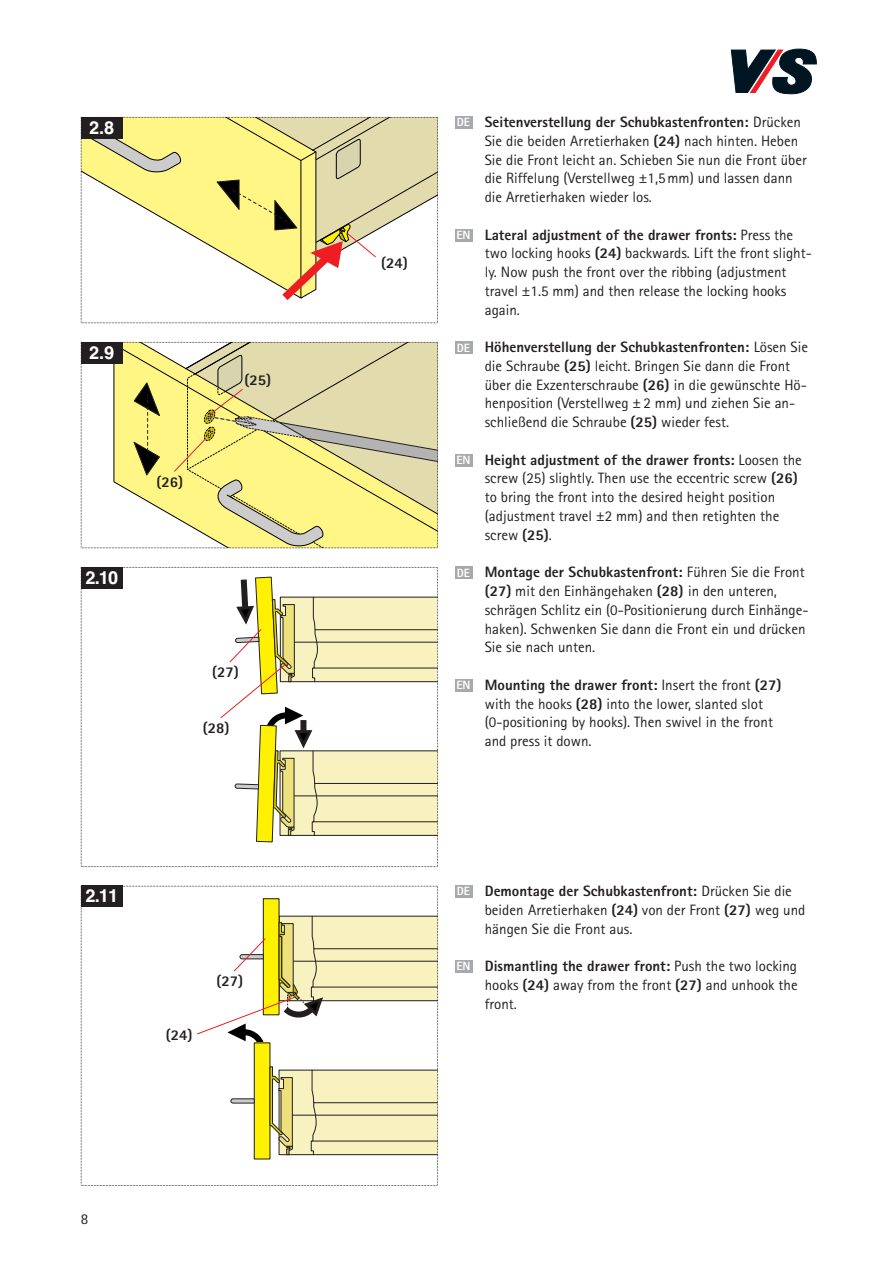
<style>
.page{position:relative;width:893px;height:1263px;background:#fff}
.page>*{position:absolute;margin:0;border:0;box-sizing:border-box;transform-origin:0 0}
.t1{font:700 18px "Schulbuch Nord Pro";color:#fff}
.t2{font:15px/18.8px "Rotis Sans Serif Pro";color:#231f20}
.t3{font:800 15px "Rotis Sans Serif Pro";color:#231f20}
.t4{font:800 12px "Rotis Sans Serif Pro";color:#fff}
.s1{font-weight:800}
</style>
<div class="page">
<svg style="left:731px;top:49px;width:85px;height:45px"></svg>
<div style="left:455px;top:116px;width:17px;height:13px;background:#a8a9ad"></div>
<div style="left:455px;top:229px;width:17px;height:12px;background:#a8a9ad"></div>
<div style="left:455px;top:341px;width:17px;height:13px;background:#a8a9ad"></div>
<div style="left:455px;top:454px;width:17px;height:12px;background:#a8a9ad"></div>
<div style="left:455px;top:566px;width:17px;height:13px;background:#a8a9ad"></div>
<div style="left:455px;top:679px;width:17px;height:12px;background:#a8a9ad"></div>
<div style="left:455px;top:885px;width:17px;height:12px;background:#a8a9ad"></div>
<div style="left:455px;top:960px;width:17px;height:12px;background:#a8a9ad"></div>
<svg style="left:81px;top:117px;width:357px;height:206px"></svg>
<svg style="left:81px;top:342px;width:357px;height:206px;background:#e4de9e"></svg>
<svg style="left:81px;top:567px;width:357px;height:300px"></svg>
<svg style="left:81px;top:886px;width:357px;height:300px"></svg>
<p class="t1" style="left:89px;top:120px;width:27px">2.8</p>
<p class="t1" style="left:89px;top:345px;width:27px">2.9</p>
<p class="t1" style="left:85px;top:570px;width:34px">2.10</p>
<p class="t3" style="left:157px;top:476px;width:28px">(26)</p>
<p class="t3" style="left:244px;top:375px;width:28px">(25)</p>
<p class="t3" style="left:212px;top:667px;width:28px">(27)</p>
<p class="t3" style="left:203px;top:723px;width:28px">(28)</p>
<p class="t3" style="left:381px;top:258px;width:28px">(24)</p>
<p class="t4" style="left:457px;top:118px;width:15px">DE</p>
<p class="t4" style="left:456px;top:231px;width:16px">EN</p>
<p class="t4" style="left:457px;top:343px;width:15px">DE</p>
<p class="t4" style="left:456px;top:456px;width:16px">EN</p>
<p class="t4" style="left:457px;top:568px;width:15px">DE</p>
<p class="t4" style="left:456px;top:681px;width:16px">EN</p>
<p class="t2" style="left:485px;top:114px;width:324px"><span class="s1">Seitenverstellung der Schubkastenfronten:</span> Drücken Sie die beiden Arretierhaken <span class="s1">(24)</span> nach hinten. Heben Sie die Front leicht an. Schieben Sie nun die Front über die Riffelung (Verstellweg ±1,5 mm) und lassen dann die Arretierhaken wieder los.</p>
<p class="t2" style="left:485px;top:227px;width:329px"><span class="s1">Lateral adjustment of the drawer fronts:</span> Press the two locking hooks <span class="s1">(24)</span> backwards. Lift the front slight&shy;ly. Now push the front over the ribbing (adjustment travel ±1.5 mm) and then release the locking hooks again.</p>
<p class="t2" style="left:485px;top:339px;width:325px"><span class="s1">Höhenverstellung der Schubkastenfronten:</span> Lösen Sie die Schraube <span class="s1">(25)</span> leicht. Bringen Sie dann die Front über die Exzenterschraube <span class="s1">(26)</span> in die gewünschte Hö&shy;henposition (Verstellweg ±2 mm) und ziehen Sie an&shy;schließend die Schraube <span class="s1">(25)</span> wieder fest.</p>
<p class="t2" style="left:485px;top:452px;width:319px"><span class="s1">Height adjustment of the drawer fronts:</span> Loosen the screw (25) slightly. Then use the eccentric screw <span class="s1">(26) </span>to bring the front into the desired height position (adjustment travel ±2 mm) and then retighten the screw <span class="s1">(25)</span>.</p>
<p class="t2" style="left:485px;top:564px;width:325px"><span class="s1">Montage der Schubkastenfront:</span> Führen Sie die Front <span class="s1">(27)</span> mit den Einhängehaken <span class="s1">(28)</span> in den unteren, schrägen Schlitz ein (0-Positionierung durch Einhänge&shy;haken). Schwenken Sie dann die Front ein und drücken Sie sie nach unten.</p>
<p class="t2" style="left:485px;top:677px;width:298px"><span class="s1">Mounting the drawer front:</span> Insert the front <span class="s1">(27) </span>with the hooks <span class="s1">(28)</span> into the lower, slanted slot (0-positioning by hooks). Then swivel in the front and press it down.</p>
<p class="t1" style="left:85px;top:889px;width:34px">2.11</p>
<p class="t3" style="left:217px;top:976px;width:28px">(27)</p>
<p class="t4" style="left:457px;top:887px;width:15px">DE</p>
<p class="t4" style="left:456px;top:962px;width:16px">EN</p>
<p class="t2" style="left:485px;top:883px;width:322px"><span class="s1">Demontage der Schubkastenfront:</span> Drücken Sie die beiden Arretierhaken <span class="s1">(24)</span> von der Front <span class="s1">(27)</span> weg und hängen Sie die Front aus.</p>
<p class="t2" style="left:485px;top:958px;width:314px;text-align:justify"><span class="s1">Dismantling the drawer front:</span> Push the two locking hooks <span class="s1">(24)</span> away from the front <span class="s1">(27)</span> and unhook the front.</p>
<p class="t3" style="left:166px;top:1030px;width:28px">(24)</p>
<p class="t2" style="left:81px;top:1211px;width:9px">8</p>
</div>
